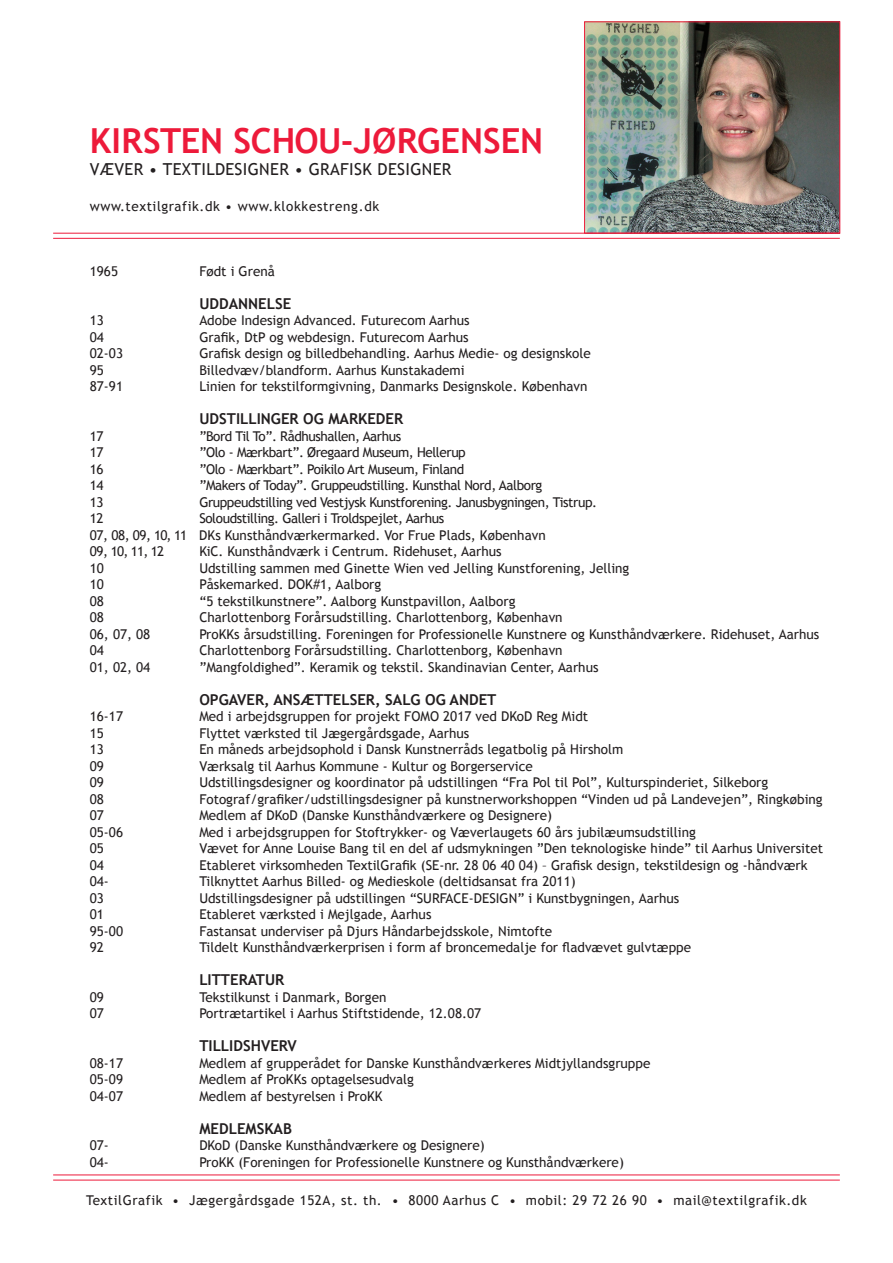
<style>
.page{position:relative;width:893px;height:1263px;background:#fff}
.page>*{position:absolute;margin:0;border:0;box-sizing:border-box;transform-origin:0 0}
.t1{font:700 34.5px "Trebuchet MS";color:#ed1a3a}
.t2{font:16.5px "Trebuchet MS";letter-spacing:.02em;color:#231f20}
.t3{font:700 15px "Trebuchet MS";color:#231f20}
.t4{font:13.5px "Trebuchet MS";color:#231f20}
.t5{font:13.5px "Trebuchet MS";letter-spacing:-.03em;color:#231f20}
.t6{font:13.5px "Trebuchet MS";letter-spacing:.04em;color:#231f20}
.t7{font:13.5px "Trebuchet MS";letter-spacing:.045em;color:#231f20}
</style>
<div class="page">
<img style="left:586px;top:24px;width:252px;height:207px">
<div style="left:584px;top:22px;width:256px;height:211px;border:1px solid #ed1a3a"></div>
<hr style="left:53px;top:233px;width:787px;height:1px;background:#ed1a3a">
<hr style="left:53px;top:238px;width:787px;height:1px;background:#ed1a3a">
<hr style="left:53px;top:1175px;width:787px;height:1px;background:#ed1a3a">
<hr style="left:53px;top:1180px;width:787px;height:1px;background:#ed1a3a">
<p class="t1" style="left:90px;top:119px;width:455px">KIRSTEN SCHOU-JØRGENSEN</p>
<p class="t2" style="left:90px;top:159px;width:363px">VÆVER • TEXTILDESIGNER • GRAFISK DESIGNER</p>
<p class="t7" style="left:90px;top:198px;width:291px">www.textilgrafik.dk • www.klokkestreng.dk</p>
<p class="t4" style="left:90px;top:263px;width:30px">1965</p>
<p class="t4" style="left:199px;top:263px;width:77px">Født i Grenå</p>
<p class="t3" style="left:199px;top:294px;width:93px">UDDANNELSE</p>
<p class="t4" style="left:90px;top:312px;width:16px">13</p>
<p class="t4" style="left:199px;top:312px;width:272px">Adobe Indesign Advanced. Futurecom Aarhus</p>
<p class="t4" style="left:90px;top:329px;width:16px">04</p>
<p class="t4" style="left:199px;top:329px;width:271px">Grafik, DtP og webdesign. Futurecom Aarhus</p>
<p class="t4" style="left:90px;top:345px;width:35px">02-03</p>
<p class="t4" style="left:199px;top:345px;width:393px">Grafisk design og billedbehandling. Aarhus Medie- og designskole</p>
<p class="t4" style="left:90px;top:362px;width:16px">95</p>
<p class="t4" style="left:199px;top:362px;width:267px">Billedvæv/blandform. Aarhus Kunstakademi</p>
<p class="t4" style="left:90px;top:378px;width:35px">87-91</p>
<p class="t4" style="left:199px;top:378px;width:390px">Linien for tekstilformgivning, Danmarks Designskole. København</p>
<p class="t3" style="left:199px;top:409px;width:205px">UDSTILLINGER OG MARKEDER</p>
<p class="t4" style="left:90px;top:428px;width:15px">17</p>
<p class="t5" style="left:199px;top:428px;width:203px">”Bord Til To”. Rådhushallen, Aarhus</p>
<p class="t4" style="left:90px;top:444px;width:15px">17</p>
<p class="t5" style="left:199px;top:444px;width:268px">”Olo - Mærkbart”. Øregaard Museum, Hellerup</p>
<p class="t4" style="left:90px;top:461px;width:15px">16</p>
<p class="t5" style="left:199px;top:461px;width:266px">”Olo - Mærkbart”. Poikilo Art Museum, Finland</p>
<p class="t4" style="left:90px;top:477px;width:15px">14</p>
<p class="t5" style="left:199px;top:477px;width:344px">”Makers of Today”. Gruppeudstilling. Kunsthal Nord, Aalborg</p>
<p class="t4" style="left:90px;top:494px;width:15px">13</p>
<p class="t5" style="left:199px;top:494px;width:399px">Gruppeudstilling ved Vestjysk Kunstforening. Janusbygningen, Tistrup.</p>
<p class="t4" style="left:90px;top:510px;width:15px">12</p>
<p class="t5" style="left:199px;top:510px;width:246px">Soloudstilling. Galleri i Troldspejlet, Aarhus</p>
<p class="t4" style="left:90px;top:527px;width:457px">07, 08, 09, 10, 11 DKs Kunsthåndværkermarked. Vor Frue Plads, København</p>
<p class="t4" style="left:90px;top:543px;width:76px">09, 10, 11, 12</p>
<p class="t4" style="left:199px;top:543px;width:304px">KiC. Kunsthåndværk i Centrum. Ridehuset, Aarhus</p>
<p class="t4" style="left:90px;top:560px;width:16px">10</p>
<p class="t4" style="left:199px;top:560px;width:432px">Udstilling sammen med Ginette Wien ved Jelling Kunstforening, Jelling</p>
<p class="t4" style="left:90px;top:576px;width:16px">10</p>
<p class="t4" style="left:199px;top:576px;width:183px">Påskemarked. DOK#1, Aalborg</p>
<p class="t4" style="left:90px;top:593px;width:16px">08</p>
<p class="t4" style="left:199px;top:593px;width:318px">“5 tekstilkunstnere”. Aalborg Kunstpavillon, Aalborg</p>
<p class="t4" style="left:90px;top:609px;width:16px">08</p>
<p class="t4" style="left:199px;top:609px;width:365px">Charlottenborg Forårsudstilling. Charlottenborg, København</p>
<p class="t4" style="left:90px;top:626px;width:62px">06, 07, 08</p>
<p class="t4" style="left:199px;top:626px;width:621px">ProKKs årsudstilling. Foreningen for Professionelle Kunstnere og Kunsthåndværkere. Ridehuset, Aarhus</p>
<p class="t4" style="left:90px;top:642px;width:16px">04</p>
<p class="t4" style="left:199px;top:642px;width:365px">Charlottenborg Forårsudstilling. Charlottenborg, København</p>
<p class="t4" style="left:90px;top:659px;width:62px">01, 02, 04</p>
<p class="t4" style="left:199px;top:659px;width:401px">”Mangfoldighed”. Keramik og tekstil. Skandinavian Center, Aarhus</p>
<p class="t3" style="left:199px;top:690px;width:299px">OPGAVER, ANSÆTTELSER, SALG OG ANDET</p>
<p class="t4" style="left:90px;top:708px;width:35px">16-17</p>
<p class="t4" style="left:199px;top:708px;width:390px">Med i arbejdsgruppen for projekt FOMO 2017 ved DKoD Reg Midt</p>
<p class="t4" style="left:90px;top:725px;width:16px">15</p>
<p class="t4" style="left:199px;top:725px;width:271px">Flyttet værksted til Jægergårdsgade, Aarhus</p>
<p class="t4" style="left:90px;top:741px;width:16px">13</p>
<p class="t4" style="left:199px;top:741px;width:426px">En måneds arbejdsophold i Dansk Kunstnerråds legatbolig på Hirsholm</p>
<p class="t4" style="left:90px;top:758px;width:16px">09</p>
<p class="t4" style="left:199px;top:758px;width:335px">Værksalg til Aarhus Kommune - Kultur og Borgerservice</p>
<p class="t4" style="left:90px;top:774px;width:16px">09</p>
<p class="t4" style="left:199px;top:774px;width:570px">Udstillingsdesigner og koordinator på udstillingen “Fra Pol til Pol”, Kulturspinderiet, Silkeborg</p>
<p class="t4" style="left:90px;top:791px;width:16px">08</p>
<p class="t4" style="left:199px;top:791px;width:625px">Fotograf/grafiker/udstillingsdesigner på kunstnerworkshoppen “Vinden ud på Landevejen”, Ringkøbing</p>
<p class="t4" style="left:90px;top:807px;width:16px">07</p>
<p class="t4" style="left:199px;top:807px;width:354px">Medlem af DKoD (Danske Kunsthåndværkere og Designere)</p>
<p class="t4" style="left:90px;top:824px;width:35px">05-06</p>
<p class="t4" style="left:199px;top:824px;width:498px">Med i arbejdsgruppen for Stoftrykker- og Væverlaugets 60 års jubilæumsudstilling</p>
<p class="t4" style="left:90px;top:840px;width:16px">05</p>
<p class="t4" style="left:199px;top:840px;width:625px">Vævet for Anne Louise Bang til en del af udsmykningen ”Den teknologiske hinde” til Aarhus Universitet</p>
<p class="t4" style="left:90px;top:857px;width:16px">04</p>
<p class="t4" style="left:199px;top:857px;width:610px">Etableret virksomheden TextilGrafik (SE-nr. 28 06 40 04) – Grafisk design, tekstildesign og -håndværk</p>
<p class="t4" style="left:90px;top:873px;width:21px">04-</p>
<p class="t4" style="left:199px;top:873px;width:378px">Tilknyttet Aarhus Billed- og Medieskole (deltidsansat fra 2011)</p>
<p class="t4" style="left:90px;top:890px;width:16px">03</p>
<p class="t4" style="left:199px;top:890px;width:481px">Udstillingsdesigner på udstillingen “SURFACE-DESIGN” i Kunstbygningen, Aarhus</p>
<p class="t4" style="left:90px;top:906px;width:16px">01</p>
<p class="t4" style="left:199px;top:906px;width:234px">Etableret værksted i Mejlgade, Aarhus</p>
<p class="t4" style="left:90px;top:923px;width:35px">95-00</p>
<p class="t4" style="left:199px;top:923px;width:354px">Fastansat underviser på Djurs Håndarbejdsskole, Nimtofte</p>
<p class="t4" style="left:90px;top:939px;width:16px">92</p>
<p class="t4" style="left:199px;top:939px;width:493px">Tildelt Kunsthåndværkerprisen i form af broncemedalje for fladvævet gulvtæppe</p>
<p class="t3" style="left:199px;top:970px;width:87px">LITTERATUR</p>
<p class="t4" style="left:90px;top:989px;width:16px">09</p>
<p class="t4" style="left:199px;top:989px;width:189px">Tekstilkunst i Danmark, Borgen</p>
<p class="t4" style="left:90px;top:1005px;width:16px">07</p>
<p class="t4" style="left:199px;top:1005px;width:283px">Portrætartikel i Aarhus Stiftstidende, 12.08.07</p>
<p class="t3" style="left:199px;top:1036px;width:99px">TILLIDSHVERV</p>
<p class="t4" style="left:90px;top:1055px;width:35px">08-17</p>
<p class="t4" style="left:199px;top:1055px;width:452px">Medlem af grupperådet for Danske Kunsthåndværkeres Midtjyllandsgruppe</p>
<p class="t4" style="left:90px;top:1071px;width:35px">05-09</p>
<p class="t4" style="left:199px;top:1071px;width:216px">Medlem af ProKKs optagelsesudvalg</p>
<p class="t4" style="left:90px;top:1088px;width:35px">04-07</p>
<p class="t4" style="left:199px;top:1088px;width:185px">Medlem af bestyrelsen i ProKK</p>
<p class="t3" style="left:199px;top:1119px;width:94px">MEDLEMSKAB</p>
<p class="t4" style="left:90px;top:1137px;width:21px">07-</p>
<p class="t4" style="left:199px;top:1137px;width:287px">DKoD (Danske Kunsthåndværkere og Designere)</p>
<p class="t4" style="left:90px;top:1154px;width:21px">04-</p>
<p class="t4" style="left:199px;top:1154px;width:426px">ProKK (Foreningen for Professionelle Kunstnere og Kunsthåndværkere)</p>
<p class="t6" style="left:86px;top:1192px;width:722px">TextilGrafik • Jægergårdsgade 152A, st. th. • 8000 Aarhus C • mobil: 29 72 26 90 • mail@textilgrafik.dk</p>
</div>
